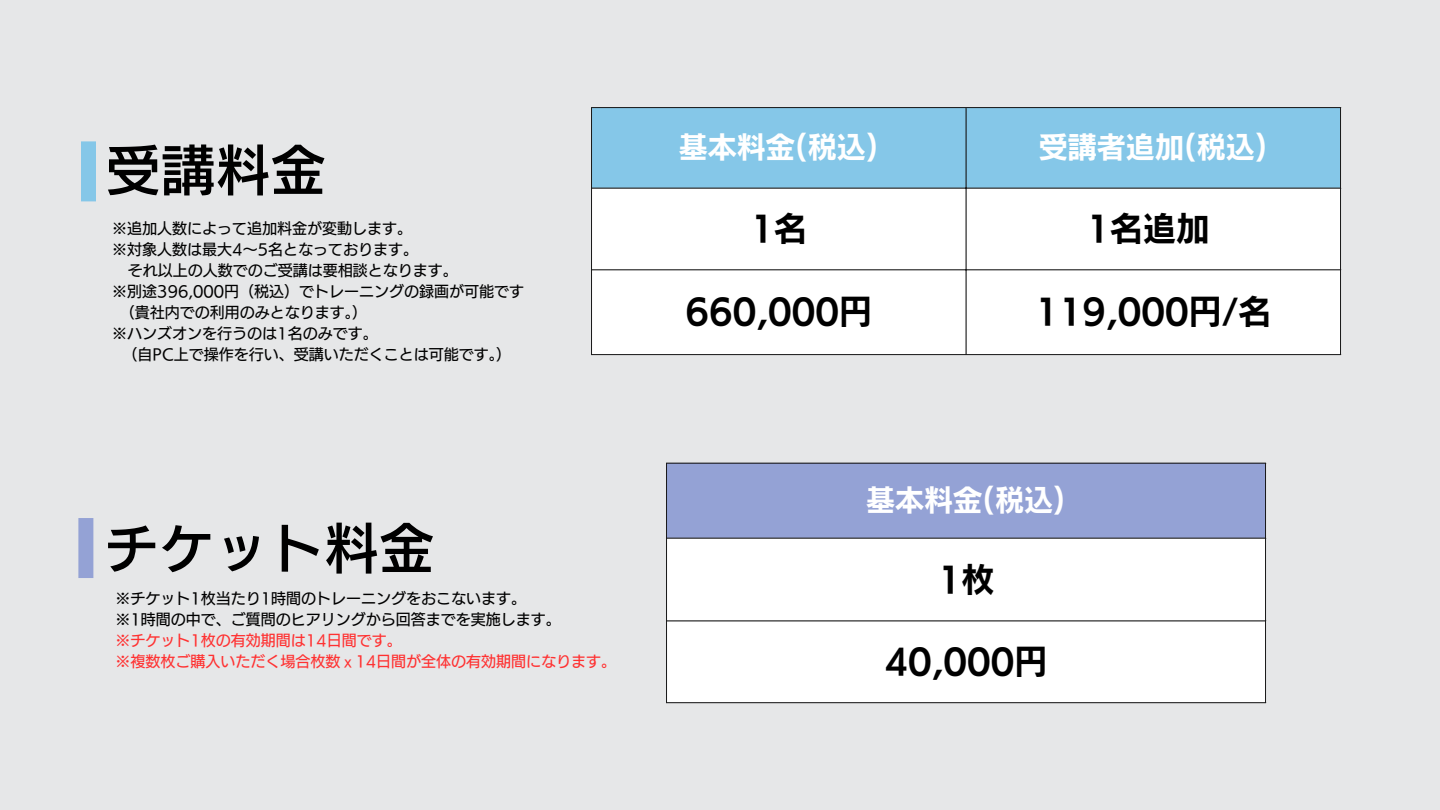
<style>
.page{position:relative;width:1440px;height:810px;background:#e6e7e8}
.page>*{position:absolute;margin:0;border:0;box-sizing:border-box;transform-origin:0 0}
.t1{font:55px "Canva UD Kakugo Small Pr 6 N DB";color:#000}
.t2{font:33px "Canva UD Kakugo Large Pr 6 N B";color:#000}
.t3{font:29px "Canva UD Kakugo Large Pr 6 N B";color:#fff}
.t4{font:15px "Canva UD Kakugo Large Pr 6 N M";color:#000}
.t5{font:15px "Canva UD Kakugo Large Pr 6 N M";color:#ff3131}
</style>
<div class="page">
<div style="left:592px;top:108px;width:748px;height:80px;background:#85c7e8"></div>
<div style="left:592px;top:189px;width:748px;height:165px;background:#fff"></div>
<hr style="left:591px;top:108px;width:1px;height:246px;background:#191919">
<hr style="left:966px;top:108px;width:1px;height:246px;background:#191919">
<hr style="left:1340px;top:108px;width:1px;height:246px;background:#191919">
<hr style="left:591px;top:107px;width:750px;height:1px;background:#191919">
<hr style="left:591px;top:188px;width:750px;height:1px;background:#191919">
<hr style="left:591px;top:269px;width:750px;height:1px;background:#191919">
<hr style="left:591px;top:354px;width:750px;height:1px;background:#191919">
<div style="left:666px;top:463px;width:600px;height:75px;background:#94a2d5"></div>
<div style="left:667px;top:539px;width:598px;height:163px;background:#fff"></div>
<hr style="left:666px;top:464px;width:1px;height:238px;background:#191919">
<hr style="left:1265px;top:464px;width:1px;height:238px;background:#191919">
<hr style="left:666px;top:463px;width:600px;height:1px;background:#191919">
<hr style="left:666px;top:538px;width:600px;height:1px;background:#191919">
<hr style="left:666px;top:620px;width:600px;height:1px;background:#191919">
<hr style="left:666px;top:702px;width:600px;height:1px;background:#191919">
<div style="left:81px;top:141px;width:15px;height:60px;background:#85c7e8"></div>
<div style="left:78px;top:518px;width:15px;height:60px;background:#94a2d5"></div>
<p class="t1" style="left:106px;top:143px;width:219px">受講料金</p>
<p class="t4" style="left:112px;top:221px;width:301px">※追加人数によって追加料金が変動します。</p>
<p class="t4" style="left:112px;top:242px;width:307px">※対象人数は最大4～5名となっております。</p>
<p class="t4" style="left:128px;top:263px;width:331px">それ以上の人数でのご受講は要相談となります。</p>
<p class="t4" style="left:112px;top:284px;width:413px">※別途396,000円（税込）でトレーニングの録画が可能です</p>
<p class="t4" style="left:120px;top:305px;width:249px">（貴社内での利用のみとなります。）</p>
<p class="t4" style="left:112px;top:326px;width:267px">※ハンズオンを行うのは1名のみです。</p>
<p class="t4" style="left:123px;top:347px;width:390px">（自 PC上で操作を行い、受講いただくことは可能です。）</p>
<p class="t1" style="left:104px;top:521px;width:329px">チケット料金</p>
<p class="t4" style="left:116px;top:590px;width:412px">※チケット1枚当たり1時間のトレーニングをおこないます。</p>
<p class="t4" style="left:116px;top:611px;width:447px">※1時間の中で、ご質問のヒアリングから回答までを実施します。</p>
<p class="t5" style="left:116px;top:632px;width:288px">※チケット1枚の有効期間は14日間です。</p>
<p class="t5" style="left:116px;top:653px;width:502px">※複数枚ご購入いただく場合枚数ｘ14日間が全体の有効期間になります。</p>
<h1 class="t3" style="left:679px;top:133px;width:201px">基本料金(税込)</h1>
<p class="t3" style="left:1039px;top:133px;width:230px">受講者追加(税込)</p>
<h2 class="t2" style="left:750px;top:212px;width:58px">1名</h2>
<p class="t2" style="left:1086px;top:212px;width:124px">1名追加</p>
<p class="t2" style="left:685px;top:295px;width:188px">660,000円</p>
<p class="t2" style="left:1035px;top:295px;width:238px">119,000円/名</p>
<p class="t3" style="left:866px;top:485px;width:201px">基本料金(税込)</p>
<h1 class="t2" style="left:938px;top:563px;width:58px">1枚</h1>
<p class="t2" style="left:884px;top:645px;width:165px">40,000円</p>
</div>
